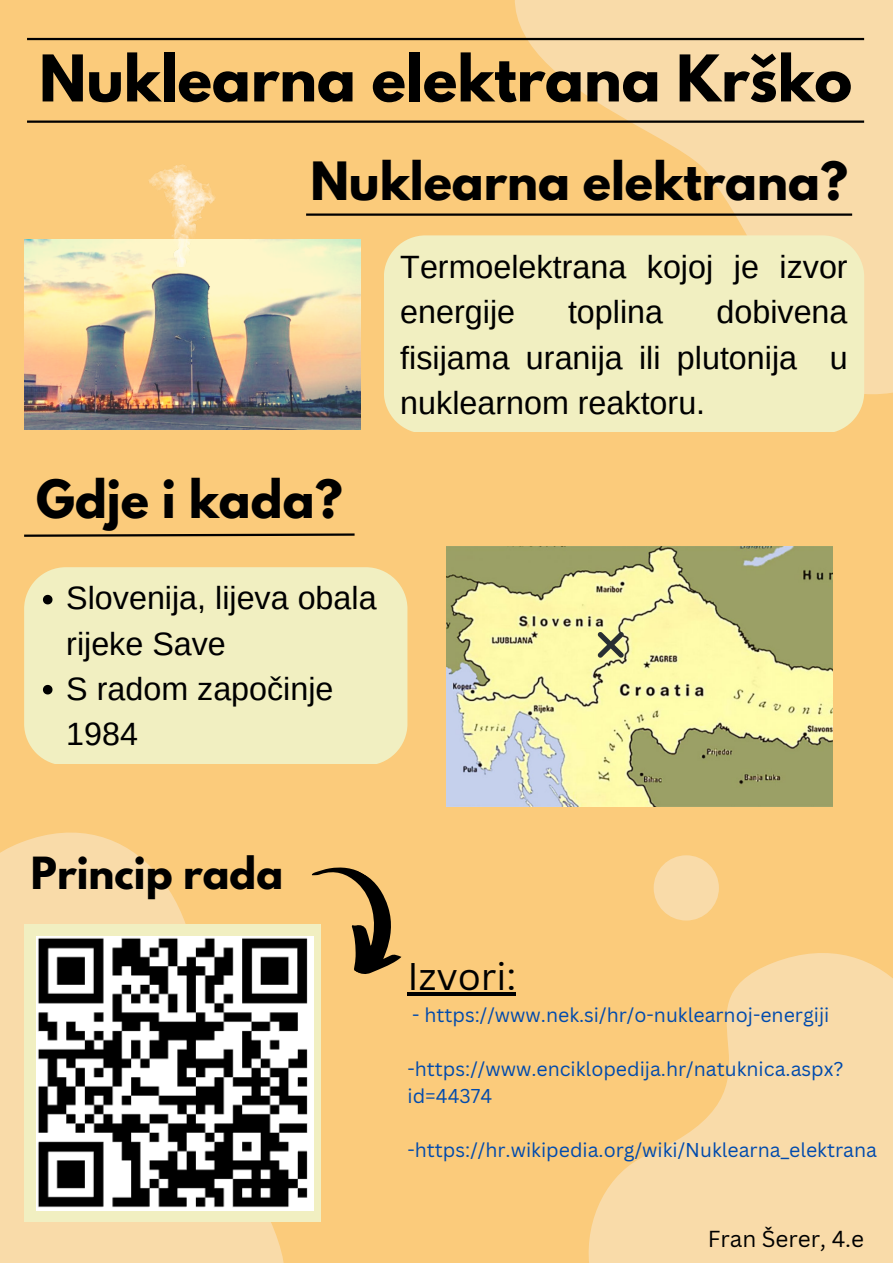
<style>
.page{position:relative;width:893px;height:1263px;background:#fbcb7b}
.page>*{position:absolute;margin:0;border:0;box-sizing:border-box;transform-origin:0 0}
.t1{font:700 57px "League Spartan";color:#000}
.t2{font:700 46.8px "League Spartan";color:#000}
.t3{font:700 39.3px "League Spartan";color:#000}
.t4{font:37.5px "Canva Sans";color:#000}
.t5{font:32.25px/45px "Arimo";color:#000}
.t6{font:22.5px "Canva Sans";color:#000}
.t7{font:19.5px/27px "Canva Sans";color:#004aad}
</style>
<div class="page">
<svg style="left:514px;top:0;width:379px;height:395px;fill:#f9dba9"></svg>
<svg style="left:0;top:832px;width:286px;height:431px;fill:#f9dba9"></svg>
<div style="left:653px;top:855px;width:66px;height:65px;background:#f9dba9;border-radius:50%"></div>
<div style="left:24px;top:567px;width:383px;height:197px;background:#f1efc1"></div>
<hr style="left:27px;top:38px;width:837px;height:2px;background:#000">
<hr style="left:27px;top:121px;width:837px;height:2px;background:#000">
<img style="left:447px;top:546px;width:385px;height:261px">
<svg style="left:24px;top:533px;width:331px;height:4px"></svg>
<hr style="left:306px;top:213px;width:546px;height:3px;background:#000">
<div style="left:384px;top:235px;width:480px;height:197px;background:#f1efc1"></div>
<img style="left:24px;top:240px;width:337px;height:189px">
<svg style="left:588px;top:953px;width:305px;height:310px;fill:#f9dba9"></svg>
<div style="left:24px;top:924px;width:297px;height:297px;background:#f1efc1"></div>
<img style="left:36px;top:936px;width:278px;height:274px">
<svg style="left:280px;top:851px;width:122px;height:137px"></svg>
<img style="left:149px;top:165px;width:67px;height:102px">
<svg style="left:597px;top:632px;width:27px;height:26px"></svg>
<svg style="left:43px;top:595px;width:9px;height:9px"></svg>
<svg style="left:43px;top:685px;width:9px;height:9px"></svg>
<hr style="left:407px;top:992px;width:109px;height:3px;background:#000">
<h1 class="t1" style="left:39px;top:50px;width:814px">Nuklearna elektrana Krško</h1>
<h2 class="t2" style="left:310px;top:158px;width:539px">Nuklearna elektrana?</h2>
<h3 class="t5" style="left:400px;top:245px;width:449px">Termoelektrana kojoj je izvor energije</h3>
<h3 class="t5" style="left:400px;top:290px;width:449px;text-align:justify;text-indent:316px">dobivena fisijama uranija ili plutonija u nuklearnom reaktoru.</h3>
<h3 class="t5" style="left:568px;top:290px;width:97px">toplina</h3>
<h2 class="t2" style="left:36px;top:476px;width:308px">Gdje i kada?</h2>
<h3 class="t5" style="left:66px;top:576px;width:312px">Slovenija, lijeva obala rijeke Save<br>S radom započinje<br>1984</h3>
<h3 class="t3" style="left:31px;top:854px;width:254px">Princip rada</h3>
<h3 class="t4" style="left:407px;top:950px;width:110px">Izvori:</h3>
<p class="t7" style="left:412px;top:1001px;width:419px">- https://www.nek.si/hr/o-nuklearnoj-energiji</p>
<p class="t7" style="left:407px;top:1055px;width:438px">-https://www.enciklopedija.hr/natuknica.aspx? id=44374</p>
<p class="t7" style="left:407px;top:1136px;width:471px">-https://hr.wikipedia.org/wiki/Nuklearna_elektrana</p>
<p class="t6" style="left:708px;top:1223px;width:158px">Fran Šerer, 4.e</p>
</div>
